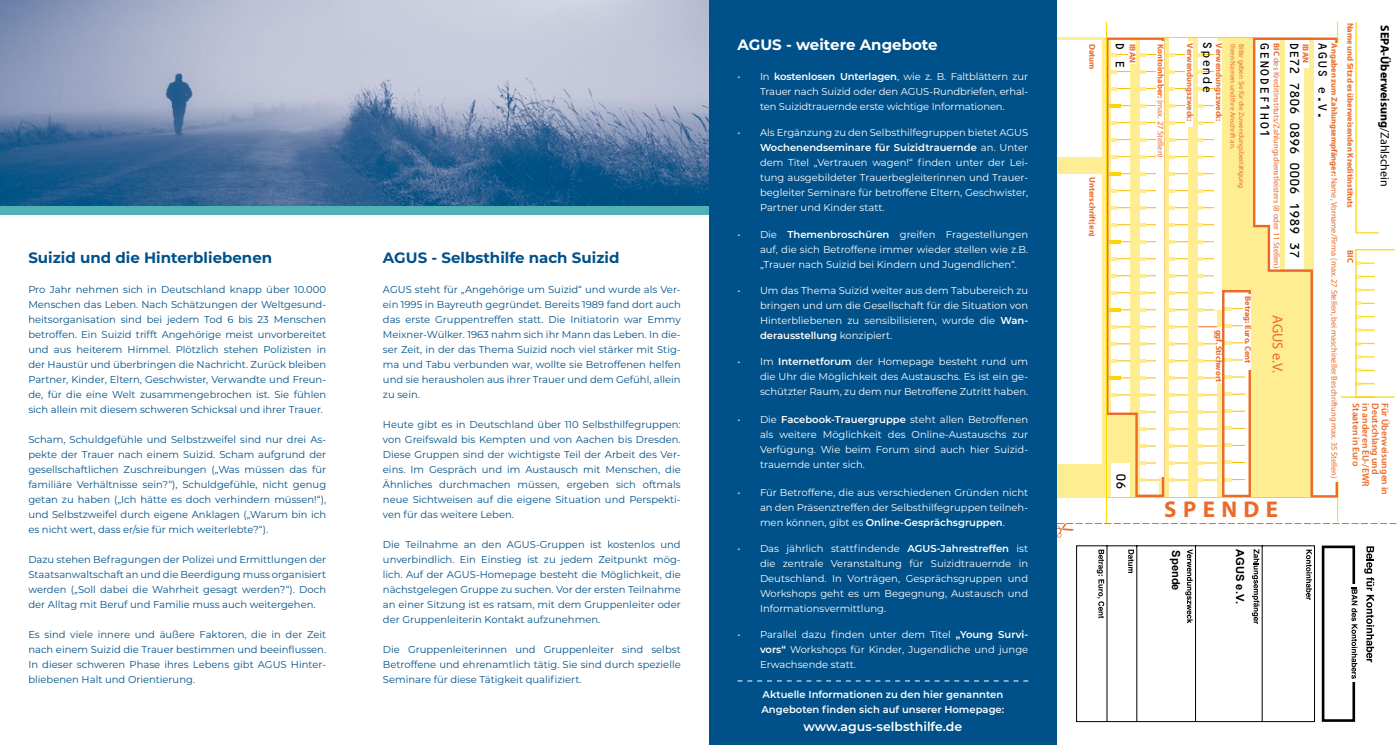
<style>
.page{position:relative;width:1397px;height:745px;background:#fff}
.page>*{position:absolute;margin:0;border:0;box-sizing:border-box;transform-origin:0 0}
.t1{font:700 22.88px "Myriad Pro";letter-spacing:.28em;color:#eb6a27}
.t2{font:700 15px "Montserrat";color:#005189}
.t3{font:700 15px "Montserrat";color:#fff}
.t4{font:14.5px "OCRB10 Pitch BT";color:#000}
.t5{font:14.5px "OCRB10 Pitch BT";letter-spacing:-.05em;color:#000}
.t6{font:14.5px "Myriad Pro";color:#eb6a27}
.t7{font:600 12.5px "Montserrat";color:#fff}
.t8{font:700 12px "Myriad Pro";color:#000}
.t9{font:700 11.12px "Arial";color:#000}
.t10{font:10px/15px "Montserrat";color:#005189;text-align:justify}
.t11{font:10px/15px "Montserrat";color:#fff;text-align:justify}
.t12{font:600 10px/15px "Montserrat";color:#fff}
.t13{font:600 9.62px/19.2px "Myriad Pro";color:#eb6a27}
.t14{font:8.38px/16px "Myriad Pro";color:#eb6a27}
.t15{font:700 8.38px "Myriad Pro";color:#eb6a27}
.t16{font:7.25px/8.4px "Myriad Pro";color:#eb6a27}
.s1{font-weight:600}
.s2{font-weight:400}
.s3{font-weight:700}
</style>
<div class="page">
<svg style="left:1056px;top:23px;width:340px;height:514px"></svg>
<svg style="left:1314px;top:545px;width:1px;height:21px"></svg>
<svg style="left:1076px;top:545px;width:238px;height:177px"></svg>
<div style="left:1321px;top:545px;width:33px;height:176px;border:3px solid #000"></div>
<div style="left:1344px;top:583px;width:13px;height:98px;background:#fff"></div>
<svg style="left:1351px;top:587px;width:5px;height:91px"></svg>
<svg style="left:1364px;top:546px;width:9px;height:115px"></svg>
<div style="left:1299px;top:548px;width:12px;height:60px;background:#fff"></div>
<svg style="left:1306px;top:549px;width:5px;height:50px"></svg>
<div style="left:1246px;top:548px;width:13px;height:88px;background:#fff"></div>
<svg style="left:1252px;top:549px;width:7px;height:74px"></svg>
<div style="left:1180px;top:548px;width:12px;height:87px;background:#fff"></div>
<svg style="left:1185px;top:549px;width:7px;height:74px"></svg>
<div style="left:1121px;top:548px;width:12px;height:87px;background:#fff"></div>
<svg style="left:1128px;top:549px;width:5px;height:23px"></svg>
<div style="left:1091px;top:548px;width:13px;height:87px;background:#fff"></div>
<svg style="left:1096px;top:549px;width:8px;height:69px"></svg>
<div style="left:0;top:169px;width:709px;height:45px;background:#50b1b7"></div>
<img style="left:0;top:0;width:709px;height:205px">
<div style="left:709px;top:0;width:347px;height:744px;background:#005189"></div>
<svg style="left:737px;top:680px;width:291px;height:1px"></svg>
<h2 class="t2" style="left:28px;top:246px;width:245px">Suizid und die Hinterbliebenen</h2>
<p class="t10" style="left:28px;top:281px;width:299px">Pro Jahr nehmen sich in Deutschland knapp über 10.000<br>Menschen das Leben. Nach Schätzungen der Weltgesund&shy;heitsorganisation sind bei jedem Tod 6 bis 23 Menschen betroffen. Ein Suizid trifft Angehörige meist unvorbereitet und aus heiterem Himmel. Plötzlich stehen Polizisten in der Haustür und überbringen die Nachricht. Zurück bleiben Partner, Kinder, Eltern, Geschwister, Verwandte und Freun&shy;de, für die eine Welt zusammengebrochen ist. Sie fühlen sich allein mit diesem schweren Schicksal und ihrer Trauer.</p>
<p class="t10" style="left:28px;top:431px;width:299px">Scham, Schuldgefühle und Selbstzweifel sind nur drei As&shy;pekte der Trauer nach einem Suizid. Scham aufgrund der gesellschaftlichen Zuschreibungen („Was müssen das für familiäre Verhältnisse sein?“), Schuldgefühle, nicht genug getan zu haben („Ich hätte es doch verhindern müssen!“), und Selbstzweifel durch eigene Anklagen („Warum bin ich es nicht wert, dass er/sie für mich weiterlebte?“).</p>
<p class="t10" style="left:28px;top:551px;width:299px">Dazu stehen Befragungen der Polizei und Ermittlungen der Staatsanwaltschaft an und die Beerdigung muss organisiert werden („Soll dabei die Wahrheit gesagt werden?“). Doch der Alltag mit Beruf und Familie muss auch weitergehen.</p>
<p class="t10" style="left:28px;top:626px;width:299px">Es sind viele innere und äußere Faktoren, die in der Zeit nach einem Suizid die Trauer bestimmen und beeinflussen.<br>In dieser schweren Phase ihres Lebens gibt AGUS Hinter&shy;bliebenen Halt und Orientierung.</p>
<h2 class="t2" style="left:383px;top:246px;width:238px">AGUS - Selbsthilfe nach Suizid</h2>
<p class="t10" style="left:383px;top:281px;width:299px">AGUS steht für „Angehörige um Suizid“ und wurde als Ver&shy;ein 1995 in Bayreuth gegründet. Bereits 1989 fand dort auch das erste Gruppentreffen statt. Die Initiatorin war Emmy Meixner-Wülker. 1963 nahm sich ihr Mann das Leben. In die&shy;ser Zeit, in der das Thema Suizid noch viel stärker mit Stig&shy;ma und Tabu verbunden war, wollte sie Betroffenen helfen und sie herausholen aus ihrer Trauer und dem Gefühl, allein zu sein.</p>
<p class="t10" style="left:383px;top:416px;width:299px">Heute gibt es in Deutschland über 110 Selbsthilfegruppen: von Greifswald bis Kempten und von Aachen bis Dresden.<br>Diese Gruppen sind der wichtigste Teil der Arbeit des Ver&shy;eins. Im Gespräch und im Austausch mit Menschen, die Ähnliches durchmachen müssen, ergeben sich oftmals neue Sichtweisen auf die eigene Situation und Perspekti&shy;ven für das weitere Leben.</p>
<p class="t10" style="left:383px;top:536px;width:299px">Die Teilnahme an den AGUS-Gruppen ist kostenlos und unverbindlich. Ein Einstieg ist zu jedem Zeitpunkt mög&shy;lich. Auf der AGUS-Homepage besteht die Möglichkeit, die nächstgelegen Gruppe zu suchen. Vor der ersten Teilnahme an einer Sitzung ist es ratsam, mit dem Gruppenleiter oder der Gruppenleiterin Kontakt aufzunehmen.</p>
<p class="t10" style="left:383px;top:641px;width:299px">Die Gruppenleiterinnen und Gruppenleiter sind selbst Betroffene und ehrenamtlich tätig. Sie sind durch spezielle Seminare für diese Tätigkeit qualifiziert.</p>
<h2 class="t3" style="left:737px;top:34px;width:201px">AGUS - weitere Angebote</h2>
<p class="t11" style="left:760px;top:69px;width:270px;text-indent:-22px">• In <span class="s1">kostenlosen Unterlagen</span>, wie z. B. Faltblättern zur Trauer nach Suizid oder den AGUS-Rundbriefen, erhal&shy;ten Suizidtrauernde erste wichtige Informationen.</p>
<p class="t11" style="left:760px;top:125px;width:270px;text-indent:-22px">• Als Ergänzung zu den Selbsthilfegruppen bietet AGUS <span class="s1">Wochenendseminare für Suizidtrauernde</span> an. Unter dem Titel „Vertrauen wagen!“ finden unter der Lei&shy;tung ausgebildeter Trauerbegleiterinnen und Trauer&shy;begleiter Seminare für betroffene Eltern, Geschwister, Partner und Kinder statt.</p>
<p class="t11" style="left:760px;top:226px;width:270px;text-indent:-22px">• Die <span class="s1">Themenbroschüren</span> greifen Fragestellungen auf, die sich Betroffene immer wieder stellen wie z.B. „Trauer nach Suizid bei Kindern und Jugendlichen“.</p>
<p class="t11" style="left:760px;top:282px;width:270px;text-indent:-22px">• Um das Thema Suizid weiter aus dem Tabubereich zu bringen und um die Gesellschaft für die Situation von Hinterbliebenen zu sensibilisieren, wurde die <span class="s1">Wan&shy;derausstellung</span> konzipiert.</p>
<p class="t11" style="left:760px;top:354px;width:270px;text-indent:-22px">• Im <span class="s1">Internetforum</span> der Homepage besteht rund um die Uhr die Möglichkeit des Austauschs. Es ist ein ge&shy;schützter Raum, zu dem nur Betroffene Zutritt haben.</p>
<p class="t11" style="left:760px;top:411px;width:270px;text-indent:-22px">• Die <span class="s1">Facebook-Trauergruppe</span> steht allen Betroffenen als weitere Möglichkeit des Online-Austauschs zur Verfügung. Wie beim Forum sind auch hier Suizid&shy;trauernde unter sich.</p>
<p class="t11" style="left:760px;top:484px;width:270px;text-indent:-22px">• Für Betroffene, die aus verschiedenen Gründen nicht an den Präsenztreffen der Selbsthilfegruppen teilneh&shy;men können, gibt es <span class="s1">Online-Gesprächsgruppen</span>.</p>
<p class="t11" style="left:760px;top:540px;width:270px;text-indent:-22px">• Das jährlich stattfindende <span class="s1">AGUS-Jahrestreffen</span> ist die zentrale Veranstaltung für Suizidtrauernde in Deutschland. In Vorträgen, Gesprächsgruppen und Workshops geht es um Begegnung, Austausch und Informationsvermittlung.</p>
<p class="t11" style="left:760px;top:626px;width:270px;text-indent:-22px">• Parallel dazu finden unter dem Titel <span class="s1">„Young Survi&shy;vors“</span> Workshops für Kinder, Jugendliche und junge Erwachsende statt.</p>
<p class="t12" style="left:761px;top:686px;width:244px">Aktuelle Informationen zu den hier genannten<br>Angeboten finden sich auf unserer Homepage:</p>
<p class="t7" style="left:803px;top:717px;width:160px">www.agus-selbsthilfe.de</p>
<p class="t15" style="left:1097px;top:44px;width:27px;rotate:90deg">Datum</p>
<p class="t15" style="left:1097px;top:177px;width:62px;rotate:90deg">Unterschrift(en)</p>
<p class="t15" style="left:1355px;top:23px;width:186px;rotate:90deg">Name und Sitz des überweisenden Kreditinstituts</p>
<p class="t8" style="left:1392px;top:25px;width:162px;rotate:90deg">SEPA-Überweisung<span class="s2">/Zahlschein</span></p>
<h3 class="t4" style="left:1213px;top:41px;width:54px;rotate:90deg">Spende</h3>
<h3 class="t4" style="left:1270px;top:42px;width:97px;rotate:90deg">GENODEF1HO1</h3>
<h3 class="t5" style="left:1300px;top:42px;width:218px;rotate:90deg">DE72 7806 0896 0006 1989 37</h3>
<p class="t15" style="left:1137px;top:44px;width:20px;rotate:90deg">IBAN</p>
<p class="t15" style="left:1195px;top:43px;width:79px;rotate:90deg">Verwendungszweck:</p>
<p class="t15" style="left:1224px;top:43px;width:79px;rotate:90deg">Verwendungszweck:</p>
<p class="t16" style="left:1245px;top:44px;width:146px;rotate:90deg">Bitte geben Sie für die Zuwendungsbestätigung<br>Ihren Namen und Ihre Anschrift an.</p>
<p class="t14" style="left:1358px;top:43px;width:436px;text-indent:207px;rotate:90deg"><span class="s3">BIC<br>Angaben zum Zahlungsempfänger:</span> Name, Vorname/Firma (max. 27 Stellen, bei maschineller Beschriftung max. 35 Stellen)</p>
<h3 class="t4" style="left:1126px;top:42px;width:28px;rotate:90deg">D E</h3>
<h3 class="t4" style="left:1328px;top:42px;width:79px;rotate:90deg">AGUS e.V.</h3>
<p class="t14" style="left:1284px;top:43px;width:226px;rotate:90deg"><span class="s3">BIC</span> des Kreditinstituts/Zahlungsdienstleisters (8 oder 11 Stellen)</p>
<p class="t15" style="left:1310px;top:44px;width:20px;rotate:90deg">IBAN</p>
<p class="t14" style="left:1168px;top:44px;width:115px;rotate:90deg"><span class="s3">Kontoinhaber:</span> (max. 27 Stellen)</p>
<p class="t15" style="left:1252px;top:296px;width:69px;rotate:90deg">Betrag: Euro, Cent</p>
<h3 class="t6" style="left:1286px;top:314px;width:60px;rotate:90deg">AGUS e.V.</h3>
<p class="t15" style="left:1224px;top:329px;width:54px;rotate:90deg">ggf. Stichwort</p>
<p class="t13" style="left:1384px;top:403px;width:73px;rotate:90deg">Deutschlang und<br>Staaten in Euro</p>
<p class="t13" style="left:1394px;top:403px;width:93px;rotate:90deg">Für Überweisungen in in anderen EU-/EWR</p>
<h3 class="t4" style="left:1126px;top:472px;width:19px;rotate:90deg">06</h3>
<h1 class="t1" style="left:1163px;top:494px;width:115px">SPENDE</h1>
<p class="t9" style="left:1183px;top:550px;width:42px;rotate:90deg">Spende</p>
<p class="t9" style="left:1247px;top:548px;width:57px;rotate:90deg">AGUS e.V.</p>
</div>
